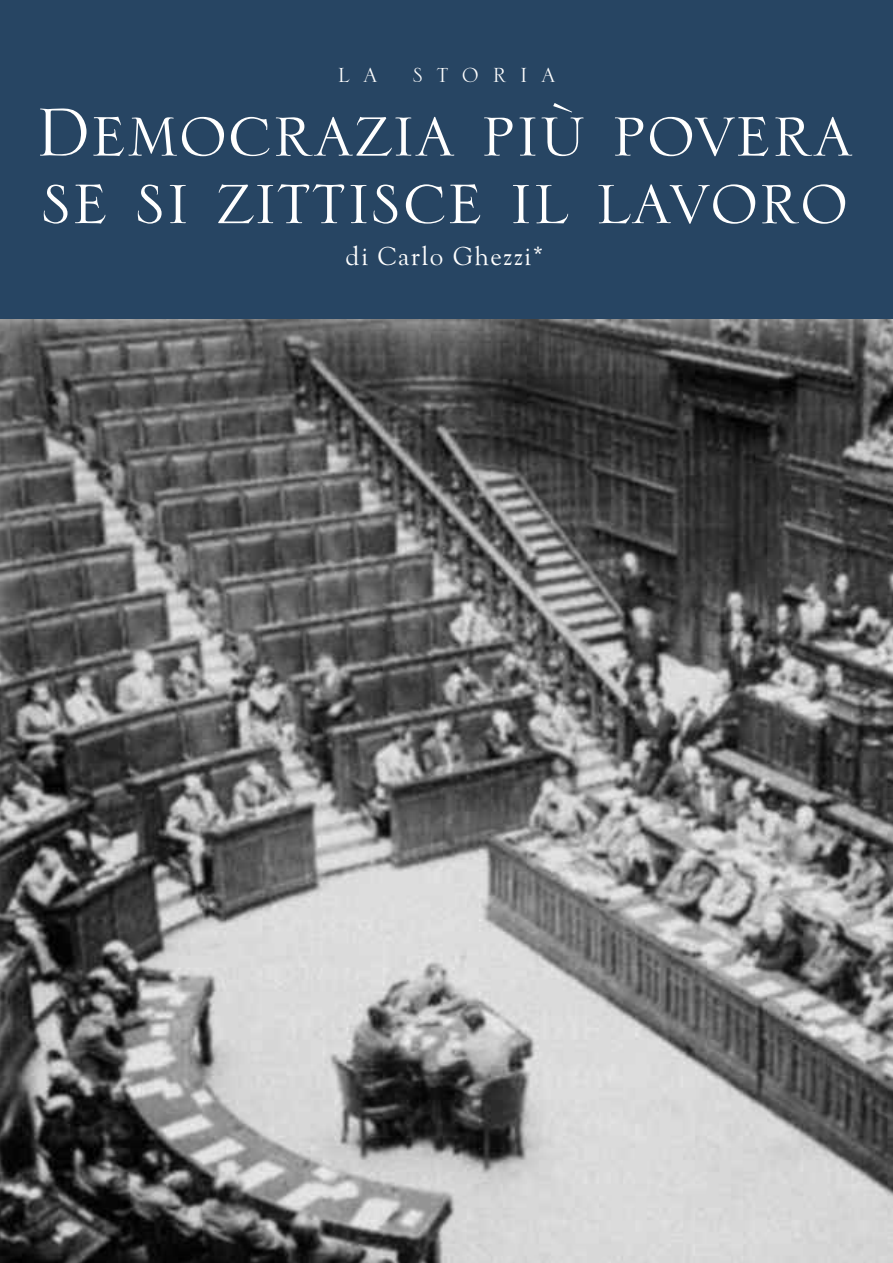
<style>
.page{position:relative;width:893px;height:1263px;background:#fff}
.page>*{position:absolute;margin:0;border:0;box-sizing:border-box;transform-origin:0 0}
.t1{font:90px/67.5px "Serlio LH";color:#fff}
.t2{font:27px "Goudy Old Style T";letter-spacing:.05em;color:#fff}
.t3{font:27px "Serlio LH";letter-spacing:.5em;color:#fff}
</style>
<div class="page">
<div style="left:0;top:0;width:893px;height:323px;background:#274563"></div>
<img style="left:0;top:320px;width:893px;height:943px">
<p class="t3" style="left:338px;top:57px;width:41px">L A</p>
<p class="t3" style="left:412px;top:57px;width:144px">STORIA</p>
<p class="t1" style="left:36px;top:91px;width:819px">Democrazia più povera se si zittisce il lavoro</p>
<p class="t2" style="left:346px;top:240px;width:199px">di Carlo Ghezzi*</p>
</div>
